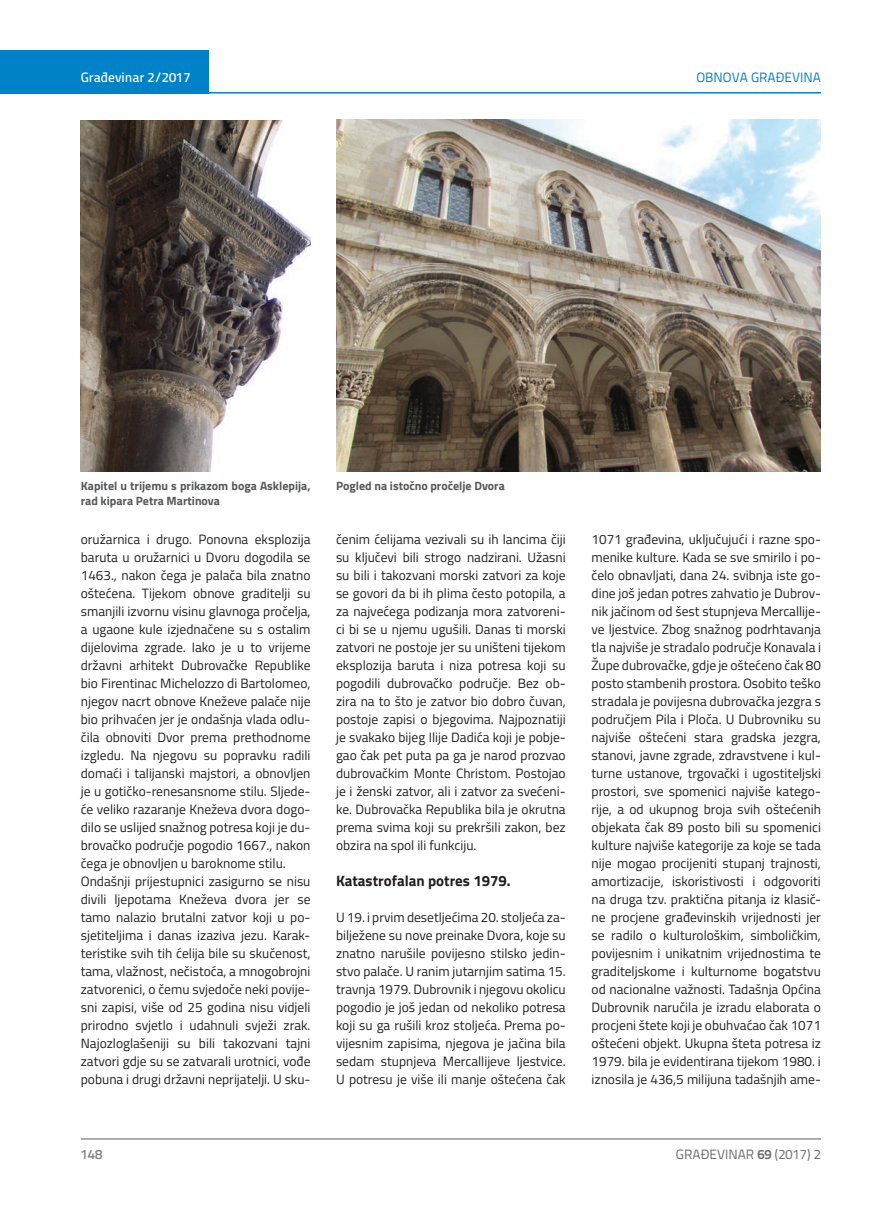
<style>
.page{position:relative;width:872px;height:1212px;background:#fff}
.page>*{position:absolute;margin:0;border:0;box-sizing:border-box;transform-origin:0 0}
.t1{font:700 15px "Titillium";color:#231f20}
.t2{font:13.5px/18px "Titillium";color:#231f20;text-align:justify}
.t3{font:13.5px "Titillium Text 22 L";color:#6c6d70}
.t4{font:500 13.5px "Titillium Text 22 L";color:#fff}
.t5{font:13.5px "Titillium Text 22 L";color:#0082c8}
.t6{font:500 13.5px "Titillium Text 22 L";color:#787a7d}
.t7{font:700 12px/15px "Titillium";color:#57585a}
.s1{font-weight:700}
</style>
<div class="page">
<hr style="left:81px;top:1139px;width:740px;height:1px;background:#57585a">
<div style="left:0;top:50px;width:208px;height:44px;background:#0082c8"></div>
<hr style="left:0;top:92px;width:821px;height:2px;background:#0082c8">
<img style="left:81px;top:121px;width:229px;height:350px">
<img style="left:336px;top:119px;width:485px;height:352px">
<p class="t4" style="left:81px;top:67px;width:111px">Građevinar 2/2017</p>
<p class="t5" style="left:696px;top:68px;width:126px">OBNOVA GRAĐEVINA</p>
<p class="t7" style="left:81px;top:477px;width:231px">Kapitel u trijemu s prikazom boga Asklepija, rad kipara Petra Martinova</p>
<p class="t7" style="left:336px;top:477px;width:170px">Pogled na istočno pročelje Dvora</p>
<p class="t2" style="left:81px;top:529px;width:231px;text-align:left">oružarnica i drugo. Ponovna eksplozija baruta u oružarnici u Dvoru dogodila se 1463., nakon čega je palača bila znatno oštećena. Tijekom obnove graditelji su smanjili izvornu visinu glavnoga pročelja, a ugaone kule izjednačene su s ostalim dijelovima zgrade. Iako je u to vrijeme državni arhitekt Dubrovačke Republike bio Firentinac Michelozzo di Bartolomeo, njegov nacrt obnove Kneževe palače nije bio prihvaćen jer je ondašnja vlada odlu&shy;čila obnoviti Dvor prema prethodnome izgledu. Na njegovu su popravku radili domaći i talijanski majstori, a obnovljen je u gotičko-renesansnome stilu. Sljede&shy;će veliko razaranje Kneževa dvora dogo&shy;dilo se uslijed snažnog potresa koji je du&shy;brovačko područje pogodio 1667., nakon čega je obnovljen u baroknome stilu.<br>Ondašnji prijestupnici zasigurno se nisu divili ljepotama Kneževa dvora jer se tamo nalazio brutalni zatvor koji u po&shy;sjetiteljima i danas izaziva jezu. Karak&shy;teristike svih tih ćelija bile su skučenost, tama, vlažnost, nečistoća, a mnogobrojni zatvorenici, o čemu svjedoče neki povije&shy;sni zapisi, više od 25 godina nisu vidjeli prirodno svjetlo i udahnuli svježi zrak.<br>Najozloglašeniji su bili takozvani tajni zatvori gdje su se zatvarali urotnici, vođe pobuna i drugi državni neprijatelji. U sku-</p>
<p class="t2" style="left:336px;top:529px;width:231px">čenim ćelijama vezivali su ih lancima čiji su ključevi bili strogo nadzirani. Užasni su bili i takozvani morski zatvori za koje se govori da bi ih plima često potopila, a za najvećega podizanja mora zatvoreni&shy;ci bi se u njemu ugušili. Danas ti morski zatvori ne postoje jer su uništeni tijekom eksplozija baruta i niza potresa koji su pogodili dubrovačko područje. Bez ob&shy;zira na to što je zatvor bio dobro čuvan, postoje zapisi o bjegovima. Najpoznatiji je svakako bijeg Ilije Dadića koji je pobje&shy;gao čak pet puta pa ga je narod prozvao dubrovačkim Monte Christom. Postojao je i ženski zatvor, ali i zatvor za svećeni&shy;ke. Dubrovačka Republika bila je okrutna prema svima koji su prekršili zakon, bez obzira na spol ili funkciju.</p>
<p class="t1" style="left:336px;top:869px;width:176px">Katastrofalan potres 1979.</p>
<p class="t2" style="left:336px;top:908px;width:231px">U 19. i prvim desetljećima 20. stoljeća za&shy;bilježene su nove preinake Dvora, koje su znatno narušile povijesno stilsko jedin&shy;stvo palače. U ranim jutarnjim satima 15. travnja 1979. Dubrovnik i njegovu okolicu pogodio je još jedan od nekoliko potresa koji su ga rušili kroz stoljeća. Prema po&shy;vijesnim zapisima, njegova je jačina bila sedam stupnjeva Mercallijeve ljestvice.<br>U potresu je više ili manje oštećena čak</p>
<p class="t2" style="left:591px;top:529px;width:231px">1071 građevina, uključujući i razne spo&shy;menike kulture. Kada se sve smirilo i po&shy;čelo obnavljati, dana 24. svibnja iste go&shy;dine još jedan potres zahvatio je Dubrov&shy;nik jačinom od šest stupnjeva Mercallije&shy;ve ljestvice. Zbog snažnog podrhtavanja tla najviše je stradalo područje Konavala i Župe dubrovačke, gdje je oštećeno čak 80 posto stambenih prostora. Osobito teško stradala je povijesna dubrovačka jezgra s područjem Pila i Ploča. U Dubrovniku su najviše oštećeni stara gradska jezgra, stanovi, javne zgrade, zdravstvene i kul&shy;turne ustanove, trgovački i ugostiteljski prostori, sve spomenici najviše katego&shy;rije, a od ukupnog broja svih oštećenih objekata čak 89 posto bili su spomenici kulture najviše kategorije za koje se tada nije mogao procijeniti stupanj trajnosti, amortizacije, iskoristivosti i odgovoriti na druga tzv. praktična pitanja iz klasič&shy;ne procjene građevinskih vrijednosti jer se radilo o kulturološkim, simboličkim, povijesnim i unikatnim vrijednostima te graditeljskome i kulturnome bogatstvu od nacionalne važnosti. Tadašnja Općina Dubrovnik naručila je izradu elaborata o procjeni štete koji je obuhvaćao čak 1071 oštećeni objekt. Ukupna šteta potresa iz 1979. bila je evidentirana tijekom 1980. i iznosila je 436,5 milijuna tadašnjih ame-</p>
<p class="t6" style="left:81px;top:1144px;width:23px">148</p>
<p class="t3" style="left:676px;top:1144px;width:146px">GRAĐEVINAR <span class="s1">69</span> (2017) 2</p>
</div>
